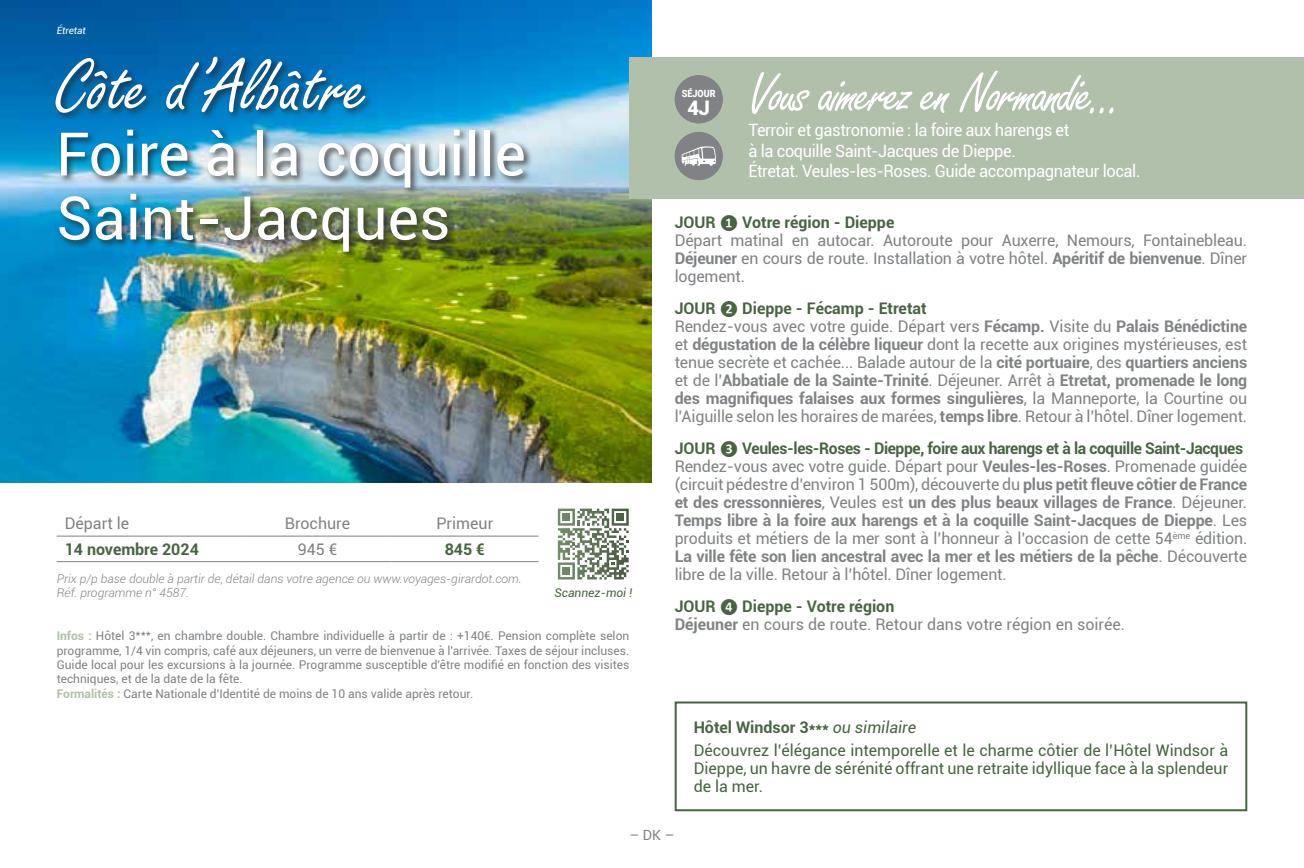
<style>
.page{position:relative;width:1304px;height:868px;background:#fff}
.page>*{position:absolute;margin:0;border:0;box-sizing:border-box;transform-origin:0 0}
.t1{font:80px "Freestyle Script";color:#fff}
.t2{font:60px/64px "Roboto";color:#fff}
.t3{font:60px "Freestyle Script";letter-spacing:-.04em;color:#fff}
.t4{font:900 20px "Roboto";color:#fff}
.t5{font:17px/20.4px "Roboto";letter-spacing:-.025em;color:#fff}
.t6{font:16px/18px "Roboto";letter-spacing:-.01em;color:#808285}
.t7{font:16px/23.6px "Roboto";color:#486442}
.t8{font:700 16px "Roboto";color:#486442}
.t9{font:14px "Roboto";color:#808285}
.t10{font:12px/14.4px "Roboto";color:#808285}
.t11{font:italic 300 12px/14.4px "Roboto";color:#808285}
.t12{font:italic 12px "Roboto";color:#486442}
.t13{font:italic 10px "Roboto";letter-spacing:-.01em;color:#fff}
.t14{font:900 10px "Roboto";color:#fff;scale:.9 1}
.s1{font-weight:700;color:#b1c0ab}
.s2{font-weight:700;color:#486442}
.s3{font-family:"Calibri";font-weight:700;font-size:14px;color:#486442}
.s4{font-weight:700}
.s5{font-style:italic}
</style>
<div class="page">
<img style="left:0;top:0;width:652px;height:482px">
<div style="left:53px;top:54px;width:481px;height:207px;background:#231f20;opacity:.75"></div>
<div style="left:629px;top:57px;width:675px;height:141px;background:#b1c0ab"></div>
<div style="left:675px;top:132px;width:48px;height:48px;background:#808285;border-radius:50%"></div>
<svg style="left:682px;top:146px;width:34px;height:20px"></svg>
<div style="left:675px;top:75px;width:48px;height:48px;background:#808285;border-radius:50%"></div>
<hr style="left:57px;top:535px;width:187px;height:1px;background:#808285">
<hr style="left:244px;top:535px;width:147px;height:1px;background:#808285">
<hr style="left:391px;top:535px;width:148px;height:1px;background:#808285">
<hr style="left:57px;top:561px;width:187px;height:1px;background:#808285">
<hr style="left:244px;top:561px;width:147px;height:1px;background:#808285">
<hr style="left:391px;top:561px;width:148px;height:1px;background:#808285">
<svg style="left:558px;top:508px;width:71px;height:71px"></svg>
<div style="left:675px;top:701px;width:572px;height:110px;border:2px solid #486442"></div>
<p class="t13" style="left:57px;top:24px;width:31px">Étretat</p>
<h1 class="t1" style="left:56px;top:43px;width:314px">Côte d’Albâtre</h1>
<h2 class="t2" style="left:56px;top:120px;width:471px">Foire à la coquille<br>Saint-Jacques</h2>
<p class="t6" style="left:65px;top:513px;width:66px">Départ le</p>
<p class="t6" style="left:285px;top:513px;width:67px">Brochure</p>
<p class="t6" style="left:436px;top:513px;width:58px">Primeur</p>
<p class="t8" style="left:65px;top:538px;width:136px">14 novembre 2024</p>
<p class="t6" style="left:298px;top:539px;width:41px">945 €</p>
<p class="t8" style="left:445px;top:538px;width:42px">845 €</p>
<p class="t11" style="left:57px;top:571px;width:466px">Prix p/p base double à partir de, détail dans votre agence ou www.voyages-girardot.com.<br>Réf. programme n° 4587.</p>
<p class="t10" style="left:57px;top:628px;width:574px"><span class="s1">Infos :</span> Hôtel 3***, en chambre double. Chambre individuelle à partir de : +140€. Pension complète selon programme, 1/4 vin compris, café aux déjeuners, un verre de bienvenue à l'arrivée. Taxes de séjour incluses.<br>Guide local pour les excursions à la journée. Programme susceptible d'être modifié en fonction des visites techniques, et de la date de la fête.<br><span class="s1">Formalités :</span> Carte Nationale d'Identité de moins de 10 ans valide après retour.</p>
<p class="t12" style="left:554px;top:584px;width:79px">Scannez-moi !</p>
<p class="t14" style="left:682px;top:86px;width:39px">SÉJOUR</p>
<p class="t4" style="left:687px;top:93px;width:24px">4J</p>
<h2 class="t3" style="left:748px;top:61px;width:376px">Vous aimerez en Normandie...</h2>
<p class="t5" style="left:748px;top:119px;width:394px">Terroir et gastronomie : la foire aux harengs et<br>à la coquille Saint-Jacques de Dieppe.<br>Étretat. Veules-les-Roses. Guide accompagnateur local.</p>
<p class="t6" style="left:675px;top:212px;width:574px"><span class="s2">JOUR</span> <span class="s3">❶</span> <span class="s2">Votre région - Dieppe<br></span>Départ matinal en autocar. Autoroute pour Auxerre, Nemours, Fontainebleau.<br><span class="s4">Déjeuner</span> en cours de route. Installation à votre hôtel. <span class="s4">Apéritif de bienvenue</span>. Dîner logement.</p>
<p class="t6" style="left:675px;top:298px;width:574px"><span class="s2">JOUR</span> <span class="s3">❷</span> <span class="s2">Dieppe - Fécamp - Etretat<br></span>Rendez-vous avec votre guide. Départ vers <span class="s4">Fécamp.</span> Visite du <span class="s4">Palais Bénédictine </span>et <span class="s4">dégustation de la célèbre liqueur</span> dont la recette aux origines mystérieuses, est tenue secrète et cachée... Balade autour de la <span class="s4">cité portuaire</span>, des <span class="s4">quartiers anciens </span>et de l’<span class="s4">Abbatiale de la Sainte-Trinité</span>. Déjeuner. Arrêt à <span class="s4">Etretat, promenade le long des magnifiques falaises aux formes singulières</span>, la Manneporte, la Courtine ou l’Aiguille selon les horaires de marées, <span class="s4">temps libre</span>. Retour à l’hôtel. Dîner logement.</p>
<p class="t6" style="left:675px;top:438px;width:574px"><span class="s2">JOUR</span> <span class="s3">❸</span> <span class="s2">Veules-les-Roses - Dieppe, foire aux harengs et à la coquille Saint-Jacques </span>Rendez-vous avec votre guide. Départ pour <span class="s4">Veules-les-Roses</span>. Promenade guidée (circuit pédestre d’environ 1 500m), découverte du <span class="s4">plus petit fleuve côtier de France et des cressonnières</span>, Veules est <span class="s4">un des plus beaux villages de France</span>. Déjeuner.<br><span class="s4">Temps libre à la foire aux harengs et à la coquille Saint-Jacques de Dieppe</span>. Les produits et métiers de la mer sont à l’honneur à l’occasion de cette 54<sup>ème</sup> édition.<br><span class="s4">La ville fête son lien ancestral avec la mer et les métiers de la pêche</span>. Découverte libre de la ville. Retour à l’hôtel. Dîner logement.</p>
<p class="t6" style="left:675px;top:597px;width:452px"><span class="s2">JOUR</span> <span class="s3">❹</span> <span class="s2">Dieppe - Votre région<br></span><span class="s4">Déjeuner</span> en cours de route. Retour dans votre région en soirée.</p>
<p class="t7" style="left:694px;top:714px;width:536px"><span class="s4">Hôtel Windsor 3***</span> <span class="s5">ou similaire<br></span>Découvrez l’élégance intemporelle et le charme côtier de l’Hôtel Windsor à</p>
<p class="t7" style="left:694px;top:758px;width:536px;line-height:18px">Dieppe, un havre de sérénité offrant une retraite idyllique face à la splendeur de la mer.</p>
<p class="t9" style="left:630px;top:824px;width:46px">– DK –</p>
</div>
